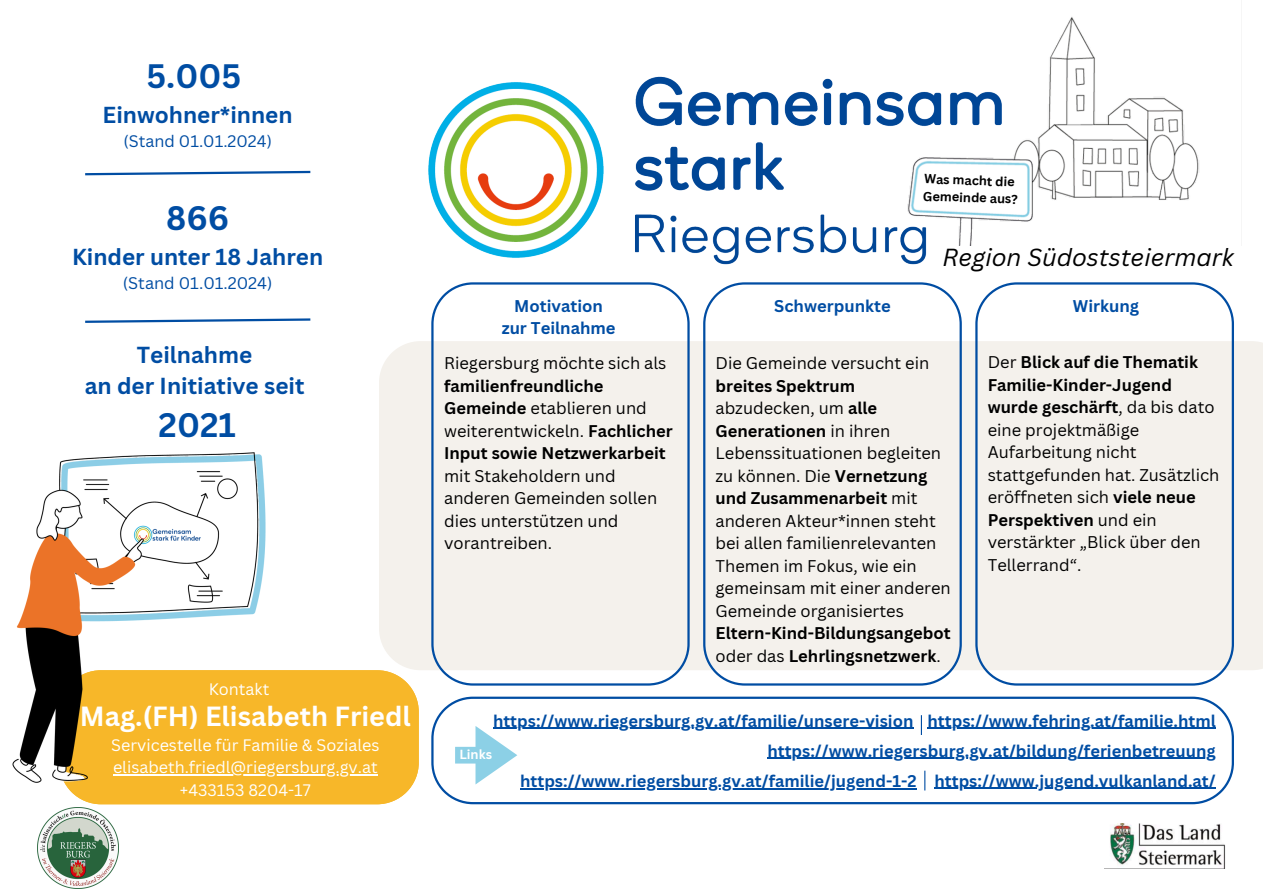
<style>
.page{position:relative;width:1263px;height:894px;background:#fff}
.page>*{position:absolute;margin:0;border:0;box-sizing:border-box;transform-origin:0 0}
.t1{font:700 33px "Canva Sans";color:#004da3}
.t2{font:700 27px "Canva Sans";color:#fff}
.t3{font:italic 24px "Canva Sans";color:#000}
.t4{font:700 22.5px/31.5px "Canva Sans";color:#004da3;text-align:center}
.t5{font:16.5px/22.5px "Canva Sans";color:#000}
.t6{font:700 16.5px/22.5px "Canva Sans";color:#004da3;text-align:center}
.t7{font:16.35px "Canva Sans";color:#004da3}
.t8{font:16.2px/22.5px "Canva Sans";color:#fff;text-align:center}
.t9{font:16.2px "Canva Sans";color:#004da3}
.t10{font:700 12.9px "Canva Sans";color:#fff}
.t11{font:700 12.75px "Canva Sans";color:#000}
.s1{font-weight:700}
</style>
<div class="page">
<div style="left:379px;top:341px;width:884px;height:329px;background:#f4f1ec"></div>
<svg style="left:354px;top:670px;width:64px;height:134px;background:#f7bc39"></svg>
<div style="left:431px;top:342px;width:259px;height:343px;background:#f4f1ec"></div>
<div style="left:703px;top:342px;width:259px;height:343px;background:#f4f1ec"></div>
<svg style="left:975px;top:282px;width:259px;height:403px;background:#efeeeb"></svg>
<svg style="left:431px;top:696px;width:802px;height:108px"></svg>
<img style="left:12px;top:454px;width:342px;height:351px">
<svg style="left:85px;top:170px;width:226px;height:284px"></svg>
<img style="left:1160px;top:97px;width:39px;height:103px">
<hr style="left:493px;top:727px;width:420px;height:1px;background:#004da3">
<svg style="left:455px;top:725px;width:62px;height:59px"></svg>
<svg style="left:921px;top:715px;width:1px;height:19px"></svg>
<img style="left:1110px;top:823px;width:115px;height:45px">
<img style="left:379px;top:17px;width:781px;height:325px">
<svg style="left:924px;top:770px;width:1px;height:20px"></svg>
<img style="left:37px;top:807px;width:81px;height:81px">
<hr style="left:113px;top:774px;width:265px;height:1px;background:#fff">
<hr style="left:927px;top:727px;width:289px;height:1px;background:#004da3">
<hr style="left:934px;top:787px;width:282px;height:1px;background:#004da3">
<hr style="left:767px;top:757px;width:449px;height:1px;background:#004da3">
<hr style="left:520px;top:788px;width:397px;height:1px;background:#004da3">
<h3 class="t1" style="left:146px;top:53px;width:96px">5.005</h3>
<h3 class="t4" style="left:103px;top:98px;width:191px">Einwohner*innen</h3>
<h3 class="t9" style="left:124px;top:129px;width:150px">(Stand 01.01.2024)</h3>
<h4 class="t1" style="left:166px;top:194px;width:64px">866</h4>
<h4 class="t4" style="left:72px;top:240px;width:253px">Kinder unter 18 Jahren</h4>
<h4 class="t7" style="left:123px;top:272px;width:151px">(Stand 01.01.2024)</h4>
<h3 class="t4" style="left:85px;top:338px;width:221px">Teilnahme<br>an der Initiative seit</h3>
<h3 class="t1" style="left:159px;top:401px;width:79px">2021</h3>
<p class="t8" style="left:209px;top:677px;width:62px">Kontakt</p>
<h1 class="t2" style="left:80px;top:697px;width:332px">Mag.(FH) Elisabeth Friedl</h1>
<h1 class="t8" style="left:111px;top:733px;width:270px">Servicestelle für Familie &amp; Soziales</h1>
<p class="t8" style="left:113px;top:755px;width:266px">elisabeth.friedl@riegersburg.gv.at +433153 8204-17</p>
<p class="t11" style="left:924px;top:170px;width:92px;rotate:2deg">Was macht die</p>
<p class="t11" style="left:923px;top:187px;width:96px;rotate:2deg">Gemeinde aus?</p>
<h4 class="t3" style="left:942px;top:240px;width:293px">Region Südoststeiermark</h4>
<h3 class="t6" style="left:502px;top:294px;width:115px">Motivation zur Teilnahme</h3>
<h3 class="t6" style="left:774px;top:294px;width:118px">Schwerpunkte</h3>
<h3 class="t6" style="left:1073px;top:294px;width:68px">Wirkung</h3>
<h4 class="t5" style="left:444px;top:351px;width:230px">Riegersburg möchte sich als <span class="s1">familienfreundliche<br>Gemeinde</span> etablieren und weiterentwickeln. <span class="s1">Fachlicher<br>Input sowie Netzwerkarbeit </span>mit Stakeholdern und anderen Gemeinden sollen dies unterstützen und vorantreiben.</h4>
<h3 class="t5" style="left:715px;top:351px;width:237px">Die Gemeinde versucht ein <span class="s1">breites Spektrum </span>abzudecken, um <span class="s1">alle<br>Generationen</span> in ihren<br>Lebenssituationen begleiten zu können. Die <span class="s1">Vernetzung und Zusammenarbeit</span> mit anderen Akteur*innen steht bei allen familienrelevanten<br>Themen im Fokus, wie ein gemeinsam mit einer anderen<br>Gemeinde organisiertes<br><span class="s1">Eltern-Kind-Bildungsangebot </span>oder das <span class="s1">Lehrlingsnetzwerk</span>.</h3>
<h4 class="t5" style="left:988px;top:350px;width:233px">Der <span class="s1">Blick auf die Thematik<br>Familie-Kinder-Jugend wurde geschärft</span>, da bis dato eine projektmäßige<br>Aufarbeitung nicht stattgefunden hat. Zusätzlich eröffneten sich <span class="s1">viele neue<br>Perspektiven</span> und ein verstärkter „Blick über den<br>Tellerrand“.</h4>
<h3 class="t6" style="left:493px;top:709px;width:422px">https://www.riegersburg.gv.at/familie/unsere-vision</h3>
<h3 class="t6" style="left:927px;top:709px;width:290px">https://www.fehring.at/familie.html</h3>
<h3 class="t10" style="left:459px;top:745px;width:34px">Links</h3>
<p class="t6" style="left:767px;top:738px;width:450px">https://www.riegersburg.gv.at/bildung/ferienbetreuung</p>
<p class="t6" style="left:520px;top:769px;width:398px">https://www.riegersburg.gv.at/familie/jugend-1-2</p>
<h4 class="t6" style="left:934px;top:768px;width:283px">https://www.jugend.vulkanland.at/</h4>
</div>
